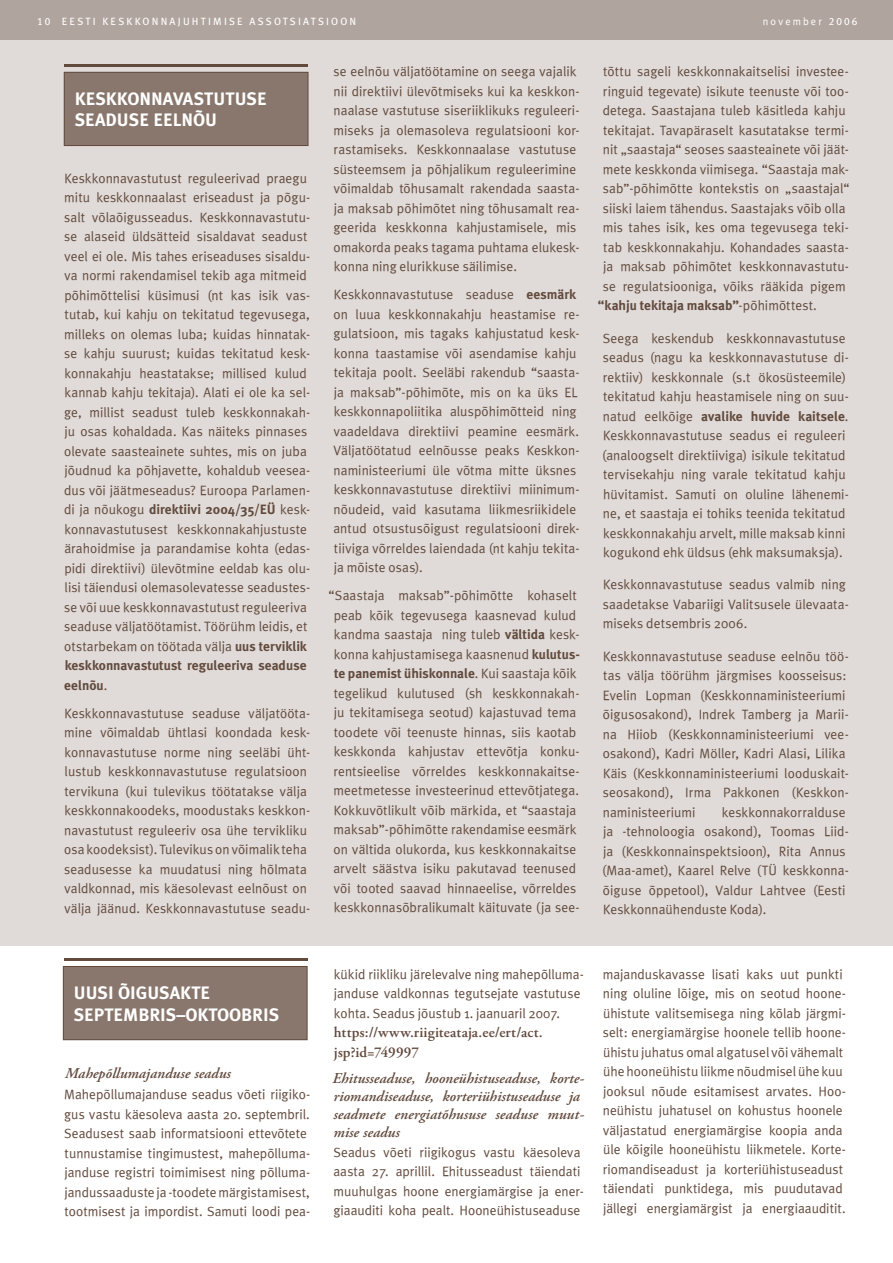
<style>
.page{position:relative;width:893px;height:1263px;background:#fff}
.page>*{position:absolute;margin:0;border:0;box-sizing:border-box;transform-origin:0 0}
.t1{font:18px "Meta Plus Bold Roman";color:#fff}
.t2{font:italic 600 15px/18px "Adobe Garamond Pro";color:#624a3d}
.t3{font:600 15px/19.5px "Adobe Garamond Pro";letter-spacing:.005em;color:#624a3d}
.t4{font:13.5px/19.5px "Meta Plus Normal Roman";letter-spacing:.005em;color:#624a3d}
.t5{font:13.5px/19.5px "Meta Plus Bold Roman";color:#624a3d}
.t6{font:10.5px "Meta Plus Book Caps";letter-spacing:.205em;color:#fff}
.t7{font:10.5px "Meta Plus Normal Roman";letter-spacing:.2em;color:#fff}
.s1{font-family:"Meta Plus Book Caps"}
.s2{font-family:"Meta Plus Normal Roman"}
.s3{font-family:"Meta Plus Bold Roman"}
</style>
<div class="page">
<div style="left:0;top:30px;width:893px;height:916px;background:#e0dbd8"></div>
<div style="left:0;top:0;width:893px;height:40px;background:#b0a49e"></div>
<hr style="left:65px;top:64px;width:243px;height:3px;background:#624a3d">
<div style="left:64px;top:72px;width:244px;height:74px;background:#89776d"></div>
<div style="left:64px;top:72px;width:244px;height:74px;border:1px solid #624a3d"></div>
<hr style="left:65px;top:958px;width:243px;height:3px;background:#624a3d">
<div style="left:63px;top:966px;width:244px;height:74px;background:#89776d"></div>
<div style="left:63px;top:966px;width:245px;height:74px;border:1px solid #624a3d"></div>
<p class="t6" style="left:37px;top:15px;width:321px">10 EESTI KESKKONNAJUHTIMISEA SSOTSIATSIOON</p>
<p class="t7" style="left:763px;top:15px;width:96px">november <span class="s1">2006</span></p>
<h1 class="t1" style="left:75px;top:88px;width:23px">Keskko</h1>
<h1 class="t1" style="left:140px;top:88px;width:35px">nnavastutuse</h1>
<h1 class="t1" style="left:75px;top:109px;width:12px">seaduse</h1>
<h1 class="t1" style="left:153px;top:109px;width:52px">eelnõu</h1>
<p class="t4" style="left:64px;top:168px;width:248px">Keskkonnavastutust reguleerivad praegu mitu keskkonnaalast eriseadust ja põgu&shy;salt võlaõigusseadus. Keskkonnavastutu&shy;se alaseid üldsätteid sisaldavat seadust veel ei ole. Mis tahes eriseaduses sisaldu&shy;va normi rakendamisel tekib aga mitmeid põhimõttelisi küsimusi (nt kas isik vas&shy;tutab, kui kahju on tekitatud tegevusega, milleks on olemas luba; kuidas hinnatak&shy;se kahju suurust; kuidas tekitatud kesk&shy;konnakahju heastatakse; millised kulud kannab kahju tekitaja). Alati ei ole ka sel&shy;ge, millist seadust tuleb keskkonnakah&shy;ju osas kohaldada. Kas näiteks pinnases olevate saasteainete suhtes, mis on juba jõudnud ka põhjavette, kohaldub veesea&shy;dus või jäätmeseadus? Euroopa Parlamen-</p>
<p class="t5" style="left:64px;top:500px;width:248px"><span class="s2">di ja nõukogu</span> direktiivi 2004/35/EÜ <span class="s2">kesk-</span></p>
<p class="t4" style="left:64px;top:519px;width:248px">konnavastutusest keskkonnakahjustuste ärahoidmise ja parandamise kohta (edas&shy;pidi direktiivi) ülevõtmine eeldab kas olu&shy;lisi täiendusi olemasolevatesse seadustes&shy;se või uue keskkonnavastutust reguleeriva seaduse väljatöötamist. Töörühm leidis, et otstarbekam on töötada välja <span class="s3">uus terviklik</span></p>
<p class="t5" style="left:64px;top:656px;width:244px">keskkonnavastutust reguleeriva seaduse eelnõu<span class="s2">.</span></p>
<p class="t4" style="left:64px;top:703px;width:248px">Keskkonnavastutuse seaduse väljatööta&shy;mine võimaldab ühtlasi koondada kesk&shy;konnavastutuse norme ning seeläbi üht&shy;lustub keskkonnavastutuse regulatsioon tervikuna (kui tulevikus töötatakse välja keskkonnakoodeks, moodustaks keskkon&shy;navastutust reguleeriv osa ühe tervikliku osa koodeksist). Tulevikus on võimalik teha seadusesse ka muudatusi ning hõlmata valdkonnad, mis käesolevast eelnõust on välja jäänud. Keskkonnavastutuse seadu-</p>
<p class="t4" style="left:333px;top:62px;width:248px">se eelnõu väljatöötamine on seega vajalik nii direktiivi ülevõtmiseks kui ka keskkon&shy;naalase vastutuse siseriiklikuks reguleeri&shy;miseks ja olemasoleva regulatsiooni kor&shy;rastamiseks. Keskkonnaalase vastutuse süsteemsem ja põhjalikum reguleerimine võimaldab tõhusamalt rakendada saasta&shy;ja maksab põhimõtet ning tõhusamalt rea&shy;geerida keskkonna kahjustamisele, mis omakorda peaks tagama puhtama elukesk&shy;konna ning elurikkuse säilimise.</p>
<p class="t4" style="left:333px;top:285px;width:248px">Keskkonnavastutuse seaduse <span class="s3">eesmärk </span>on luua keskkonnakahju heastamise re&shy;gulatsioon, mis tagaks kahjustatud kesk&shy;konna taastamise või asendamise kahju tekitaja poolt. Seeläbi rakendub “saasta&shy;ja maksab”-põhimõte, mis on ka üks EL keskkonnapoliitika aluspõhimõtteid ning vaadeldava direktiivi peamine eesmärk.<br>Väljatöötatud eelnõusse peaks Keskkon&shy;naministeeriumi üle võtma mitte üksnes keskkonnavastutuse direktiivi miinimum&shy;nõudeid, vaid kasutama liikmesriikidele antud otsustusõigust regulatsiooni direk&shy;tiiviga võrreldes laiendada (nt kahju tekita&shy;ja mõiste osas).</p>
<p class="t4" style="left:328px;top:586px;width:253px;text-align:center">“Saastaja maksab”-põhimõtte kohaselt peab kõik tegevusega kaasnevad kulud kandma saastaja ning tuleb <span class="s3">vältida</span> kesk&shy;konna kahjustamisega kaasnenud <span class="s3">kulutus-</span></p>
<p class="t5" style="left:334px;top:664px;width:244px">te panemist ühiskonnale<span class="s2">. Kui saastaja kõik</span></p>
<p class="t4" style="left:333px;top:683px;width:248px">tegelikud kulutused (sh keskkonnakah&shy;ju tekitamisega seotud) kajastuvad tema toodete või teenuste hinnas, siis kaotab keskkonda kahjustav ettevõtja konku&shy;rentsieelise võrreldes keskkonnakaitse&shy;meetmetesse investeerinud ettevõtjatega.<br>Kokkuvõtlikult võib märkida, et “saastaja maksab”-põhimõtte rakendamise eesmärk on vältida olukorda, kus keskkonnakaitse arvelt säästva isiku pakutavad teenused või tooted saavad hinnaeelise, võrreldes keskkonnasõbralikumalt käituvate (ja see-</p>
<p class="t4" style="left:603px;top:62px;width:248px">tõttu sageli keskkonnakaitselisi investee&shy;ringuid tegevate) isikute teenuste või too&shy;detega. Saastajana tuleb käsitleda kahju tekitajat. Tavapäraselt kasutatakse termi&shy;nit „saastaja“ seoses saasteainete või jäät&shy;mete keskkonda viimisega. “Saastaja mak&shy;sab”-põhimõtte kontekstis on „saastajal“ siiski laiem tähendus. Saastajaks võib olla mis tahes isik, kes oma tegevusega teki&shy;tab keskkonnakahju. Kohandades saasta&shy;ja maksab põhimõtet keskkonnavastutu&shy;se regulatsiooniga, võiks rääkida pigem</p>
<p class="t5" style="left:598px;top:296px;width:220px">“kahju tekitaja maksab”<span class="s2">-põhimõttest.</span></p>
<p class="t4" style="left:603px;top:328px;width:248px">Seega keskendub keskkonnavastutuse seadus (nagu ka keskkonnavastutuse di&shy;rektiiv) keskkonnale (s.t ökosüsteemile) tekitatud kahju heastamisele ning on suu-</p>
<p class="t5" style="left:603px;top:406px;width:247px"><span class="s2">natud eelkõige</span> avalike huvide kaitsele<span class="s2">.</span></p>
<p class="t4" style="left:602px;top:425px;width:248px">Keskkonnavastutuse seadus ei reguleeri (analoogselt direktiiviga) isikule tekitatud tervisekahju ning varale tekitatud kahju hüvitamist. Samuti on oluline lähenemi&shy;ne, et saastaja ei tohiks teenida tekitatud keskkonnakahju arvelt, mille maksab kinni kogukond ehk üldsus (ehk maksumaksja).</p>
<p class="t4" style="left:603px;top:575px;width:247px">Keskkonnavastutuse seadus valmib ning saadetakse Vabariigi Valitsusele ülevaata&shy;miseks detsembris 2006.</p>
<p class="t4" style="left:603px;top:646px;width:248px">Keskkonnavastutuse seaduse eelnõu töö&shy;tas välja töörühm järgmises koosseisus:<br>Evelin Lopman (Keskkonnaministeeriumi õigusosakond), Indrek Tamberg ja Marii&shy;na Hiiob (Keskkonnaministeeriumi vee&shy;osakond), Kadri Möller, Kadri Alasi, Lilika Käis (Keskkonnaministeeriumi looduskait&shy;seosakond), Irma Pakkonen (Keskkon&shy;naministeeriumi</p>
<p class="t4" style="left:602px;top:802px;width:248px;text-indent:119px">keskkonnakorralduse ja -tehnoloogia osakond), Toomas Liid&shy;ja (Keskkonnainspektsioon), Rita Annus (Maa-amet), Kaarel Relve (TÜ keskkonna&shy;õiguse õppetool), Valdur Lahtvee (Eesti Keskkonnaühenduste Koda).</p>
<h1 class="t1" style="left:74px;top:982px;width:22px">Uusi</h1>
<h1 class="t1" style="left:118px;top:982px;width:41px">õigusakte</h1>
<h1 class="t1" style="left:74px;top:1003px;width:12px">septembris</h1>
<h1 class="t1" style="left:176px;top:1003px;width:21px">–oktoobris</h1>
<p class="t2" style="left:65px;top:1064px;width:167px">Mahepõllumajanduse seadus</p>
<p class="t4" style="left:64px;top:1084px;width:248px">Mahepõllumajanduse seadus võeti riigiko&shy;gus vastu käesoleva aasta 20. septembril.<br>Seadusest saab informatsiooni ettevõtete tunnustamise tingimustest, mahepõlluma&shy;janduse registri toimimisest ning põlluma&shy;jandussaaduste ja -toodete märgistamisest, tootmisest ja impordist. Samuti loodi pea-</p>
<p class="t4" style="left:334px;top:964px;width:252px">kükid riikliku järelevalve ning mahepõlluma&shy;janduse valdkonnas tegutsejate vastutuse kohta. Seadus jõustub 1. jaanuaril 2007.</p>
<p class="t3" style="left:334px;top:1023px;width:210px">https://www.riigiteataja.ee/ert/act. jsp?id=749997</p>
<p class="t2" style="left:332px;top:1070px;width:253px">Ehitusseaduse, hooneühistuseaduse, korte&shy;riomandiseaduse, korteriühistuseaduse ja seadmete energiatõhususe seaduse muut&shy;mise seadus</p>
<p class="t4" style="left:333px;top:1142px;width:252px">Seadus võeti riigikogus vastu käesoleva aasta 27. aprillil. Ehitusseadust täiendati muuhulgas hoone energiamärgise ja ener&shy;giaauditi koha pealt. Hooneühistuseaduse</p>
<p class="t4" style="left:603px;top:964px;width:245px">majanduskavasse lisati kaks uut punkti ning oluline lõige, mis on seotud hoone&shy;ühistute valitsemisega ning kõlab järgmi&shy;selt: energiamärgise hoonele tellib hoone&shy;ühistu juhatus omal algatusel või vähemalt ühe hooneühistu liikme nõudmisel ühe kuu jooksul nõude esitamisest arvates. Hoo&shy;neühistu juhatusel on kohustus hoonele väljastatud energiamärgise koopia anda üle kõigile hooneühistu liikmetele. Korte&shy;riomandiseadust ja korteriühistuseadust täiendati punktidega, mis puudutavad jällegi energiamärgist ja energiaauditit.</p>
</div>
